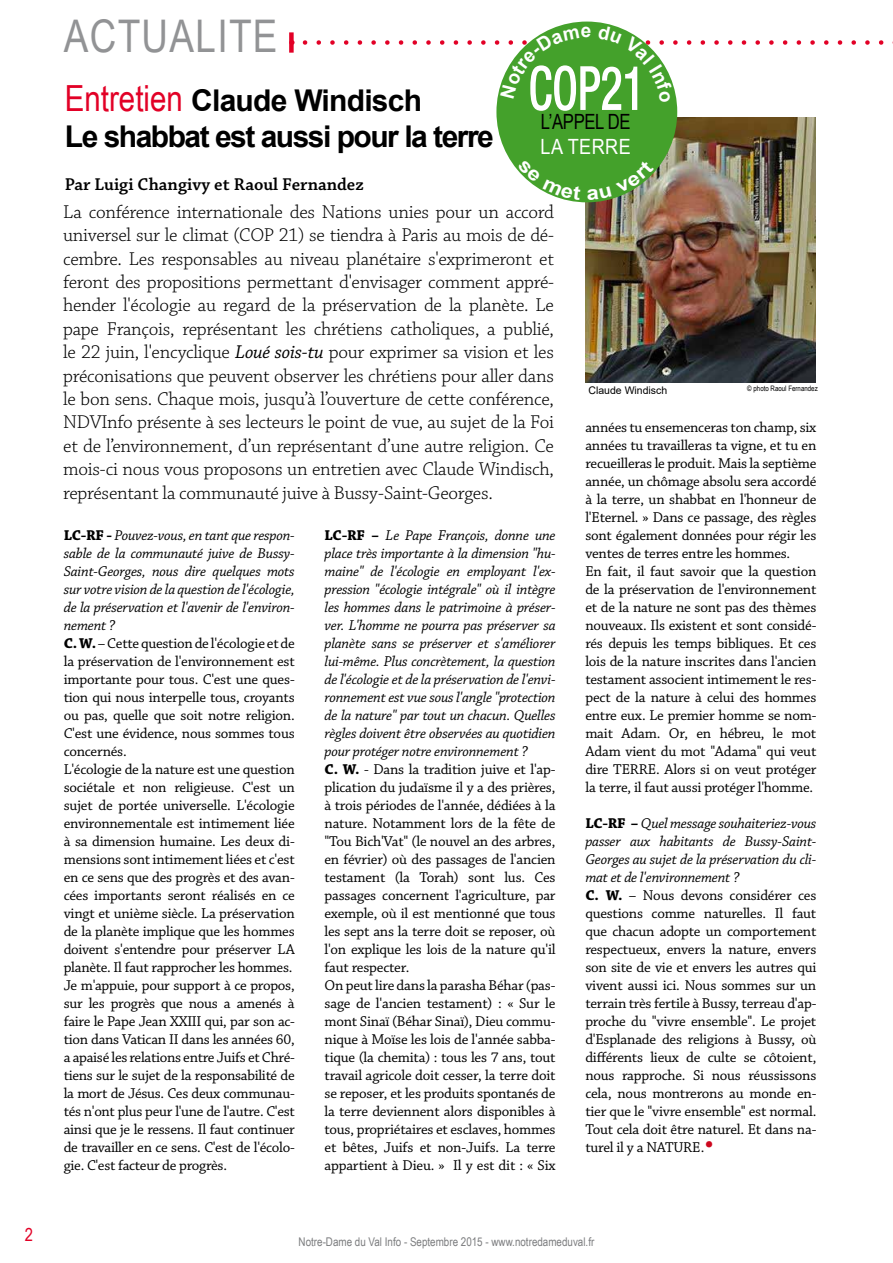
<style>
.page{position:relative;width:893px;height:1263px;background:#fff}
.page>*{position:absolute;margin:0;border:0;box-sizing:border-box;transform-origin:0 0}
.t1{font:45px "Arial Narrow";letter-spacing:.03em;color:#929395}
.t2{font:700 30px/36px "Arial";letter-spacing:-.05em;color:#000}
.t3{font:21px "Arial Narrow";letter-spacing:-.02em;color:#000}
.t4{font:21px "Arial Narrow";letter-spacing:.02em;color:#fff;scale:1.05 1}
.t5{font:300 19.5px/23.4px "Chaparral Pro";letter-spacing:-.015em;color:#000;text-align:justify}
.t6{font:700 18.9px "Arial";color:#fff}
.t7{font:600 18px "Chaparral Pro";color:#000}
.t8{font:18px "Arial Narrow";color:#e20026}
.t9{font:15px/18px "Chaparral Pro";letter-spacing:-.015em;color:#000}
.t10{font:12px "Arial Narrow";color:#7b7c7e}
.t11{font:10.5px "Arial";color:#000}
.t12{font:7.5px "Arial Narrow";color:#000}
.s1{font-family:"Arial Narrow";font-weight:400;font-size:36px;color:#e20026}
.s2{font-weight:400;font-style:italic}
.s3{font-weight:700}
.s4{font-style:italic}
.s5{font-size:30px;color:#cd071e}
</style>
<div class="page">
<div style="left:289px;top:32px;width:5px;height:21px;background:#e20026"></div>
<img style="left:585px;top:118px;width:231px;height:264px">
<div style="left:496px;top:22px;width:181px;height:180px;background:#44a12b;border-radius:50%"></div>
<svg style="left:517px;top:169px;width:49px;height:31px"></svg>
<svg style="left:608px;top:173px;width:46px;height:27px"></svg>
<svg style="left:305px;top:25px;width:588px;height:86px"></svg>
<p class="t8" style="left:25px;top:1221px;width:10px">2</p>
<h1 class="t1" style="left:64px;top:3px;width:215px">ACTUALITE</h1>
<h2 class="t2" style="left:65px;top:83px;width:431px"><span class="s1">Entretien</span> Claude Windisch<br>Le shabbat est aussi pour la terre</h2>
<p class="t7" style="left:65px;top:174px;width:300px">Par Luigi Changivy et Raoul Fernandez</p>
<p class="t6" style="left:581px;top:18px;width:12px">e</p>
<h3 class="t3" style="left:541px;top:106px;width:91px">L’APPEL DE</h3>
<h3 class="t4" style="left:541px;top:131px;width:87px">LA TERRE</h3>
<p class="t5" style="left:63px;top:201px;width:492px">La conférence internationale des Nations unies pour un accord universel sur le climat (COP 21) se tiendra à Paris au mois de dé&shy;cembre. Les responsables au niveau planétaire s'exprimeront et feront des propositions permettant d'envisager comment appré&shy;hender l'écologie au regard de la préservation de la planète. Le pape François, représentant les chrétiens catholiques, a publié, le 22 juin, l'encyclique <span class="s2">Loué sois-tu</span> pour exprimer sa vision et les préconisations que peuvent observer les chrétiens pour aller dans le bon sens. Chaque mois, jusqu’à l’ouverture de cette conférence, NDVInfo présente à ses lecteurs le point de vue, au sujet de la Foi et de l’environnement, d’un représentant d’une autre religion. Ce mois-ci nous vous proposons un entretien avec Claude Windisch, représentant la communauté juive à Bussy-Saint-Georges.</p>
<p class="t9" style="left:64px;top:527px;width:233px"><span class="s3">LC-RF -</span> <span class="s4">Pouvez-vous, en tant que respon&shy;sable de la communauté juive de Bussy-Saint-Georges, nous dire quelques mots sur votre vision de la question de l'écologie, de la préservation et l'avenir de l'environ&shy;nement ?<br></span><span class="s3">C. W.</span> – Cette question de l'écologie et de la préservation de l'environnement est importante pour tous. C'est une ques&shy;tion qui nous interpelle tous, croyants ou pas, quelle que soit notre religion.<br>C'est une évidence, nous sommes tous concernés.<br>L'écologie de la nature est une question sociétale et non religieuse. C'est un sujet de portée universelle. L'écologie environnementale est intimement liée à sa dimension humaine. Les deux di&shy;mensions sont intimement liées et c'est en ce sens que des progrès et des avan&shy;cées importants seront réalisés en ce vingt et unième siècle. La préservation de la planète implique que les hommes doivent s'entendre pour préserver LA planète. Il faut rapprocher les hommes.<br>Je m'appuie, pour support à ce propos, sur les progrès que nous a amenés à faire le Pape Jean XXIII qui, par son ac&shy;tion dans Vatican II dans les années 60, a apaisé les relations entre Juifs et Chré&shy;tiens sur le sujet de la responsabilité de la mort de Jésus. Ces deux communau&shy;tés n'ont plus peur l'une de l'autre. C'est ainsi que je le ressens. Il faut continuer de travailler en ce sens. C'est de l'écolo&shy;gie. C'est facteur de progrès.</p>
<p class="t9" style="left:324px;top:527px;width:233px"><span class="s3">LC-RF –</span> <span class="s4">Le Pape François, donne une place très importante à la dimension "hu&shy;maine" de l'écologie en employant l'ex&shy;pression "écologie intégrale" où il intègre les hommes dans le patrimoine à préser&shy;ver. L'homme ne pourra pas préserver sa planète sans se préserver et s'améliorer lui-même. Plus concrètement, la question de l'écologie et de la préservation de l'envi&shy;ronnement est vue sous l'angle "protection de la nature" par tout un chacun. Quelles règles doivent être observées au quotidien pour protéger notre environnement ?<br></span><span class="s3">C. W.</span> - Dans la tradition juive et l'ap&shy;plication du judaïsme il y a des prières, à trois périodes de l'année, dédiées à la nature. Notamment lors de la fête de "Tou Bich'Vat" (le nouvel an des arbres, en février) où des passages de l'ancien testament (la Torah) sont lus. Ces passages concernent l'agriculture, par exemple, où il est mentionné que tous les sept ans la terre doit se reposer, où l'on explique les lois de la nature qu'il faut respecter.<br>On peut lire dans la parasha Béhar (pas&shy;sage de l'ancien testament) : « Sur le mont Sinaï (Béhar Sinaï), Dieu commu&shy;nique à Moïse les lois de l'année sabba&shy;tique (la chemita) : tous les 7 ans, tout travail agricole doit cesser, la terre doit se reposer, et les produits spontanés de la terre deviennent alors disponibles à tous, propriétaires et esclaves, hommes et bêtes, Juifs et non-Juifs. La terre appartient à Dieu. » Il y est dit : « Six</p>
<p class="t11" style="left:588px;top:383px;width:80px">Claude Windisch</p>
<p class="t12" style="left:747px;top:383px;width:72px">© photo Raoul Fernandez</p>
<p class="t9" style="left:585px;top:419px;width:233px">années tu ensemenceras ton champ, six années tu travailleras ta vigne, et tu en recueilleras le produit. Mais la septième année, un chômage absolu sera accordé à la terre, un shabbat en l'honneur de l'Eternel. » Dans ce passage, des règles sont également données pour régir les ventes de terres entre les hommes.<br>En fait, il faut savoir que la question de la préservation de l'environnement et de la nature ne sont pas des thèmes nouveaux. Ils existent et sont considé&shy;rés depuis les temps bibliques. Et ces lois de la nature inscrites dans l'ancien testament associent intimement le res&shy;pect de la nature à celui des hommes entre eux. Le premier homme se nom&shy;mait Adam. Or, en hébreu, le mot Adam vient du mot "Adama" qui veut dire TERRE. Alors si on veut protéger la terre, il faut aussi protéger l'homme.</p>
<p class="t9" style="left:585px;top:815px;width:233px"><span class="s3">LC-RF –</span> <span class="s4">Quel message souhaiteriez-vous passer aux habitants de Bussy-Saint-Georges au sujet de la préservation du cli&shy;mat et de l'environnement ?<br></span><span class="s3">C. W.</span> – Nous devons considérer ces questions comme naturelles. Il faut que chacun adopte un comportement respectueux, envers la nature, envers son site de vie et envers les autres qui vivent aussi ici. Nous sommes sur un terrain très fertile à Bussy, terreau d'ap&shy;proche du "vivre ensemble". Le projet d'Esplanade des religions à Bussy, où différents lieux de culte se côtoient, nous rapproche. Si nous réussissons cela, nous montrerons au monde en&shy;tier que le "vivre ensemble" est normal.<br>Tout cela doit être naturel. Et dans na&shy;turel il y a NATURE.<span class="s5">•</span></p>
<p class="t10" style="left:299px;top:1233px;width:297px">Notre-Dame du Val Info - Septembre 2015 - www.notredameduval.fr</p>
</div>
